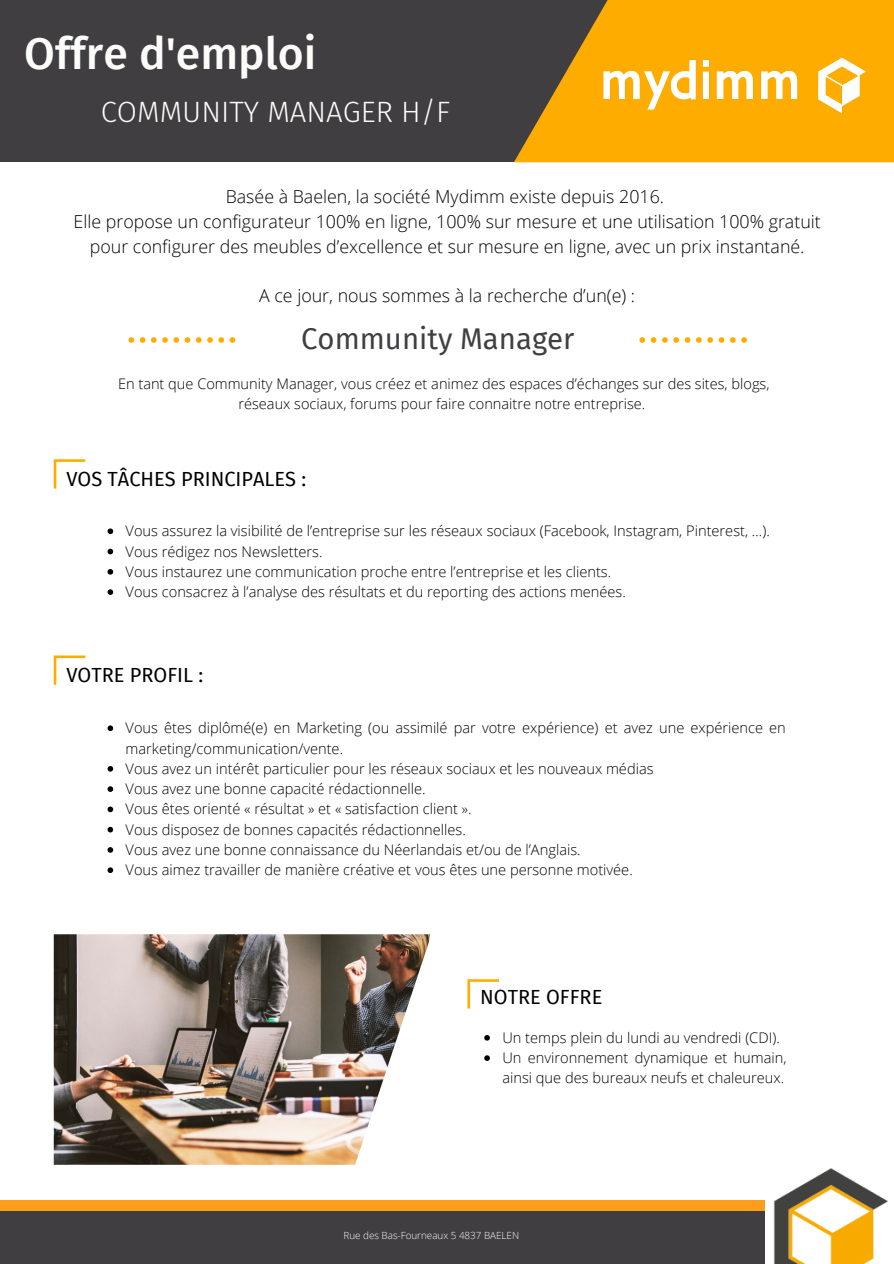
<style>
.page{position:relative;width:894px;height:1264px;background:#fff}
.page>*{position:absolute;margin:0;border:0;box-sizing:border-box;transform-origin:0 0}
.t1{font:500 44.4px "Fira Sans";color:#fcfdfa}
.t2{font:300 29.25px "Fira Sans";color:#fcfdfa}
.t3{font:29.25px "Fira Sans";color:#403e41}
.t4{font:19.95px "Fira Sans";color:#000}
.t5{font:300 17.85px/24.8px "Open Sans";color:#000;text-align:center}
.t6{font:300 14.55px/20.2px "Open Sans";color:#000}
.t7{font:300 9.9px "Open Sans";color:#fcfdfa}
</style>
<div class="page">
<div style="left:0;top:0;width:880px;height:162px;background:#403e41"></div>
<svg style="left:514px;top:0;width:379px;height:162px;fill:#fead00"></svg>
<img style="left:764px;top:1168px;width:124px;height:95px">
<div style="left:0;top:1200px;width:764px;height:61px;background:#ff9e1b"></div>
<div style="left:0;top:1210px;width:764px;height:53px;background:#403e41"></div>
<svg style="left:54px;top:459px;width:31px;height:29px"></svg>
<img style="left:54px;top:934px;width:375px;height:230px">
<svg style="left:54px;top:655px;width:31px;height:29px"></svg>
<svg style="left:467px;top:979px;width:32px;height:29px"></svg>
<img style="left:575px;top:29px;width:318px;height:112px">
<svg style="left:128px;top:337px;width:107px;height:6px"></svg>
<svg style="left:639px;top:337px;width:107px;height:6px"></svg>
<svg style="left:107px;top:528px;width:6px;height:6px"></svg>
<svg style="left:107px;top:548px;width:6px;height:6px"></svg>
<svg style="left:107px;top:569px;width:6px;height:5px"></svg>
<svg style="left:107px;top:589px;width:6px;height:6px"></svg>
<svg style="left:107px;top:725px;width:6px;height:6px"></svg>
<svg style="left:107px;top:766px;width:6px;height:5px"></svg>
<svg style="left:107px;top:786px;width:6px;height:6px"></svg>
<svg style="left:107px;top:806px;width:6px;height:6px"></svg>
<svg style="left:107px;top:826px;width:6px;height:6px"></svg>
<svg style="left:107px;top:847px;width:6px;height:5px"></svg>
<svg style="left:107px;top:867px;width:6px;height:6px"></svg>
<svg style="left:484px;top:1035px;width:6px;height:5px"></svg>
<svg style="left:484px;top:1055px;width:6px;height:5px"></svg>
<p class="t1" style="left:24px;top:27px;width:293px">Offre d'emploi</p>
<p class="t2" style="left:101px;top:95px;width:351px">COMMUNITY MANAGER H/F</p>
<p class="t5" style="left:225px;top:184px;width:440px">Basée à Baelen, la société Mydimm existe depuis 2016.</p>
<p class="t5" style="left:74px;top:209px;width:748px">Elle propose un configurateur 100% en ligne, 100% sur mesure et une utilisation 100% gratuit pour configurer des meubles d’excellence et sur mesure en ligne, avec un prix instantané.</p>
<p class="t5" style="left:259px;top:283px;width:377px">A ce jour, nous sommes à la recherche d’un(e) :</p>
<p class="t3" style="left:301px;top:322px;width:275px">Community Manager</p>
<p class="t6" style="left:118px;top:373px;width:652px;text-align:center">En tant que Community Manager, vous créez et animez des espaces d’échanges sur des sites, blogs, réseaux sociaux, forums pour faire connaitre notre entreprise.</p>
<p class="t4" style="left:66px;top:467px;width:241px">VOS TÂCHES PRINCIPALES :</p>
<p class="t6" style="left:126px;top:520px;width:645px">Vous assurez la visibilité de l’entreprise sur les réseaux sociaux (Facebook, Instagram, Pinterest, …).</p>
<p class="t6" style="left:126px;top:541px;width:198px">Vous rédigez nos Newsletters.</p>
<p class="t6" style="left:126px;top:561px;width:487px">Vous instaurez une communication proche entre l’entreprise et les clients.</p>
<p class="t6" style="left:126px;top:581px;width:501px">Vous consacrez à l’analyse des résultats et du reporting des actions menées.</p>
<p class="t4" style="left:66px;top:663px;width:138px">VOTRE PROFIL :</p>
<p class="t6" style="left:126px;top:717px;width:661px">Vous êtes diplômé(e) en Marketing (ou assimilé par votre expérience) et avez une expérience en marketing/communication/vente.</p>
<p class="t6" style="left:126px;top:758px;width:529px">Vous avez un intérêt particulier pour les réseaux sociaux et les nouveaux médias</p>
<p class="t6" style="left:126px;top:778px;width:301px">Vous avez une bonne capacité rédactionnelle.</p>
<p class="t6" style="left:126px;top:798px;width:347px">Vous êtes orienté « résultat » et « satisfaction client ».</p>
<p class="t6" style="left:126px;top:819px;width:341px">Vous disposez de bonnes capacités rédactionnelles.</p>
<p class="t6" style="left:126px;top:839px;width:456px">Vous avez une bonne connaissance du Néerlandais et/ou de l’Anglais.</p>
<p class="t6" style="left:126px;top:859px;width:508px">Vous aimez travailler de manière créative et vous êtes une personne motivée.</p>
<p class="t4" style="left:480px;top:985px;width:124px">NOTRE OFFRE</p>
<p class="t6" style="left:502px;top:1027px;width:279px">Un temps plein du lundi au vendredi (CDI).</p>
<p class="t6" style="left:502px;top:1047px;width:285px">Un environnement dynamique et humain, ainsi que des bureaux neufs et chaleureux.</p>
<p class="t7" style="left:343px;top:1227px;width:177px">Rue des Bas-Fourneaux 5 4837 BAELEN</p>
</div>
